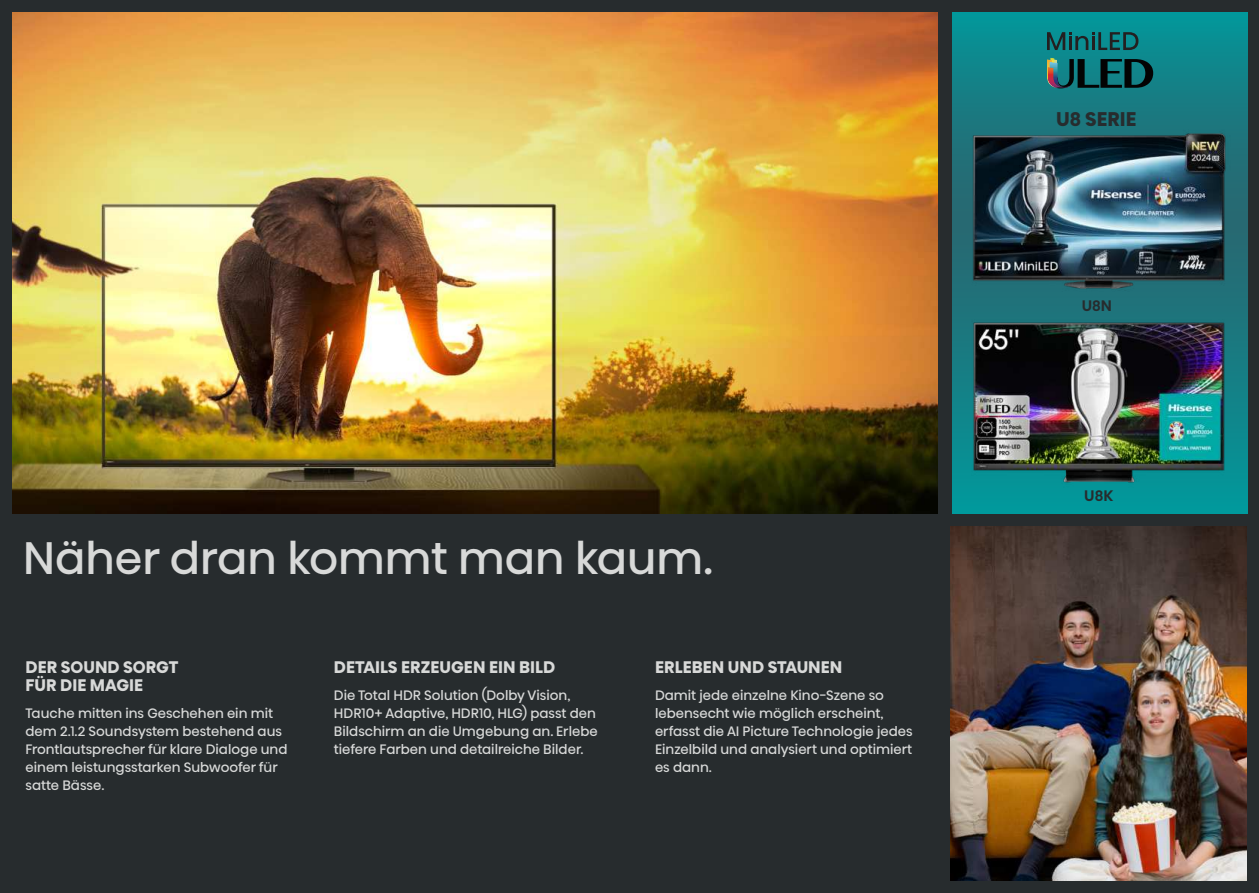
<style>
.page{position:relative;width:1259px;height:893px;background:#fff}
.page>*{position:absolute;margin:0;border:0;box-sizing:border-box;transform-origin:0 0}
.t1{font:45px "Hisense Alfabet";color:#d8d9d8}
.t2{font:700 19.5px "Hisense Alfabet";color:#272c2e}
.t3{font:700 16.5px/18px "Hisense Alfabet";color:#d8d9d8}
.t4{font:500 15px "Hisense Alfabet";color:#272c2e}
.t5{font:13.5px/18px "Hisense Alfabet";color:#d8d9d8}
</style>
<div class="page">
<div style="left:629px;top:0;width:630px;height:893px;background:#272c2e"></div>
<div style="left:0;top:0;width:629px;height:893px;background:#272c2e"></div>
<svg style="left:952px;top:12px;width:295px;height:501px"></svg>
<img style="left:13px;top:13px;width:925px;height:500px">
<img style="left:965px;top:119px;width:266px;height:179px">
<img style="left:965px;top:303px;width:266px;height:186px">
<img style="left:950px;top:526px;width:296px;height:354px">
<svg style="left:1047px;top:58px;width:106px;height:30px"></svg>
<svg style="left:1047px;top:32px;width:91px;height:18px"></svg>
<h1 class="t1" style="left:23px;top:529px;width:692px">Näher dran kommt man kaum.</h1>
<p class="t3" style="left:26px;top:659px;width:154px">DER SOUND SORGT<br>FÜR DIE MAGIE</p>
<p class="t5" style="left:26px;top:704px;width:263px">Tauche mitten ins Geschehen ein mit dem 2.1.2 Soundsystem bestehend aus Frontlautsprecher für klare Dialoge und einem leistungsstarken Subwoofer für satte Bässe.</p>
<p class="t3" style="left:334px;top:659px;width:223px">DETAILS ERZEUGEN EIN BILD</p>
<p class="t5" style="left:334px;top:686px;width:265px">Die Total HDR Solution (Dolby Vision, HDR10+ Adaptive, HDR10, HLG) passt den Bildschirm an die Umgebung an. Erlebe tiefere Farben und detailreiche Bilder.</p>
<p class="t3" style="left:655px;top:659px;width:189px">ERLEBEN UND STAUNEN</p>
<p class="t5" style="left:655px;top:686px;width:259px">Damit jede einzelne Kino-Szene so lebensecht wie möglich erscheint, erfasst die AI Picture Technologie jedes<br>Einzelbild und analysiert und optimiert es dann.</p>
<h2 class="t2" style="left:1056px;top:108px;width:82px">U8 SERIE</h2>
<p class="t4" style="left:1082px;top:297px;width:32px">U8N</p>
<p class="t4" style="left:1084px;top:487px;width:30px">U8K</p>
</div>
